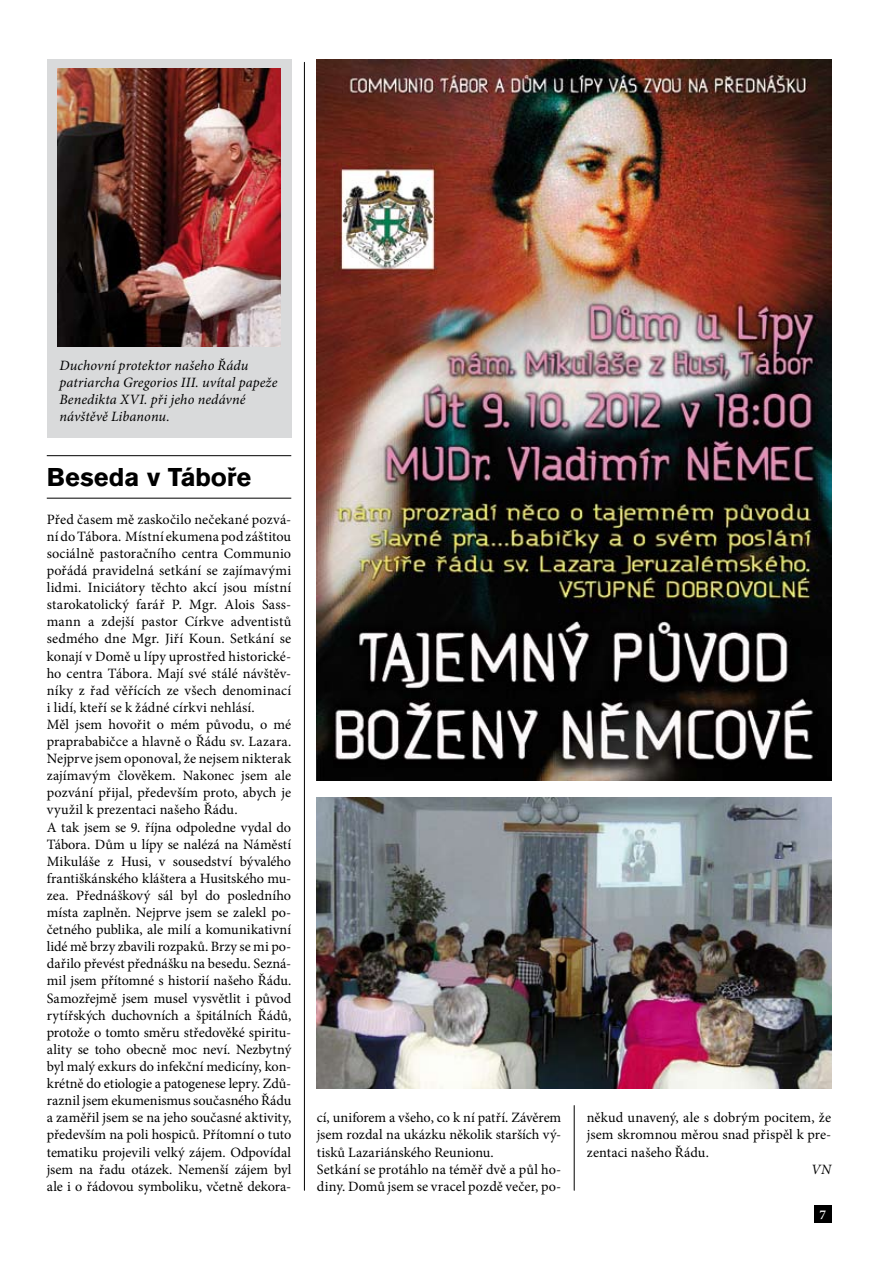
<style>
.page{position:relative;width:893px;height:1263px;background:#fff}
.page>*{position:absolute;margin:0;border:0;box-sizing:border-box;transform-origin:0 0}
.t1{font:700 27px "Accius TOT";color:#000}
.t2{font:14.25px/17.1px "Minion Pro";color:#000}
.t3{font:italic 14.25px/17.1px "Minion Pro";letter-spacing:.005em;color:#000}
.t4{font:600 13.5px "Minion Pro";color:#fff}
</style>
<div class="page">
<div style="left:814px;top:1206px;width:17px;height:17px;background:#000"></div>
<hr style="left:304px;top:62px;width:1px;height:1128px;background:#000">
<hr style="left:574px;top:1105px;width:1px;height:85px;background:#000">
<div style="left:47px;top:60px;width:244px;height:378px;background:#d9dadb"></div>
<img style="left:57px;top:68px;width:224px;height:278px">
<hr style="left:47px;top:498px;width:244px;height:1px;background:#000">
<hr style="left:47px;top:455px;width:244px;height:1px;background:#000">
<img style="left:317px;top:797px;width:514px;height:291px">
<img style="left:317px;top:60px;width:514px;height:720px">
<p class="t3" style="left:59px;top:357px;width:220px">Duchovní protektor našeho Řádu patriarcha Gregorios III. uvítal papeže<br>Benedikta XVI. při jeho nedávné návštěvě Libanonu.</p>
<h1 class="t1" style="left:47px;top:462px;width:206px">Beseda v Táboře</h1>
<p class="t2" style="left:47px;top:511px;width:246px">Před časem mě zaskočilo nečekané pozvá&shy;ní do Tábora. Místní ekumena pod záštitou sociálně pastoračního centra Communio pořádá pravidelná setkání se zajímavými lidmi. Iniciátory těchto akcí jsou místní starokatolický farář P. Mgr. Alois Sass&shy;mann a zdejší pastor Církve adventistů sedmého dne Mgr. Jiří Koun. Setkání se konají v Domě u lípy uprostřed historické&shy;ho centra Tábora. Mají své stálé návštěv&shy;níky z řad věřících ze všech denominací i lidí, kteří se k žádné církvi nehlásí.<br>Měl jsem hovořit o mém původu, o mé praprababičce a hlavně o Řádu sv. Lazara.<br>Nejprve jsem oponoval, že nejsem nikterak zajímavým člověkem. Nakonec jsem ale pozvání přijal, především proto, abych je využil k prezentaci našeho Řádu.<br>A tak jsem se 9. října odpoledne vydal do Tábora. Dům u lípy se nalézá na Náměstí Mikuláše z Husi, v sousedství bývalého františkánského kláštera a Husitského mu&shy;zea. Přednáškový sál byl do posledního místa zaplněn. Nejprve jsem se zalekl po&shy;četného publika, ale milí a komunikativní lidé mě brzy zbavili rozpaků. Brzy se mi po&shy;dařilo převést přednášku na besedu. Sezná&shy;mil jsem přítomné s historií našeho Řádu.<br>Samozřejmě jsem musel vysvětlit i původ rytířských duchovních a špitálních Řádů, protože o tomto směru středověké spiritu&shy;ality se toho obecně moc neví. Nezbytný byl malý exkurs do infekční medicíny, kon&shy;krétně do etiologie a patogenese lepry. Zdů&shy;raznil jsem ekumenismus současného Řádu a zaměřil jsem se na jeho současné aktivity, především na poli hospiců. Přítomní o tuto tematiku projevili velký zájem. Odpovídal jsem na řadu otázek. Nemenší zájem byl ale i o řádovou symboliku, včetně dekora-</p>
<p class="t2" style="left:317px;top:1109px;width:246px">cí, uniforem a všeho, co k ní patří. Závěrem jsem rozdal na ukázku několik starších vý&shy;tisků Lazariánského Reunionu.<br>Setkání se protáhlo na téměř dvě a půl ho&shy;diny. Domů jsem se vracel pozdě večer, po-</p>
<p class="t2" style="left:587px;top:1109px;width:246px;text-align:justify">někud unavený, ale s dobrým pocitem, že jsem skromnou měrou snad přispěl k pre&shy;zentaci našeho Řádu.</p>
<p class="t3" style="left:811px;top:1160px;width:22px">VN</p>
<p class="t4" style="left:819px;top:1205px;width:8px">7</p>
</div>
